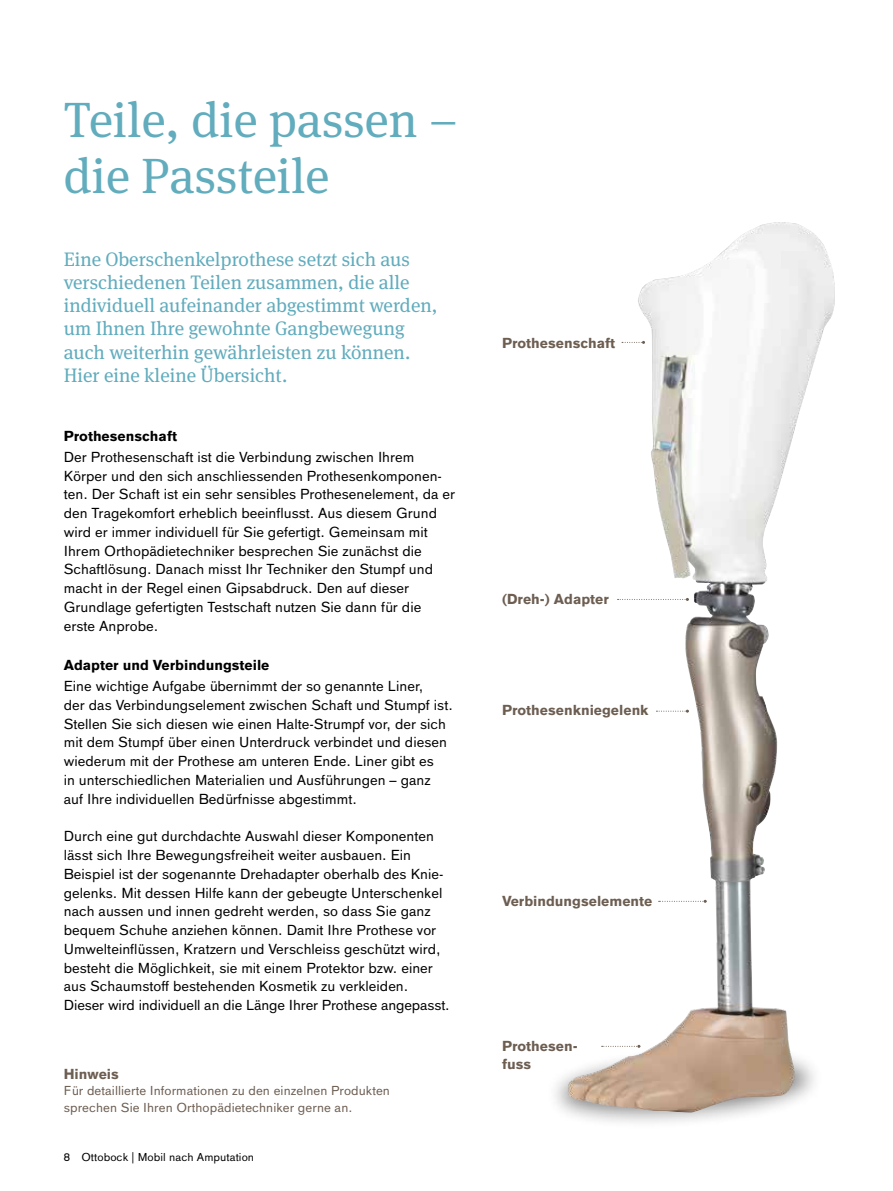
<style>
.page{position:relative;width:893px;height:1191px;background:#fff}
.page>*{position:absolute;margin:0;border:0;box-sizing:border-box;transform-origin:0 0}
.t1{font:49.5px/55.5px "OBO Serif";color:#61acbd}
.t2{font:19.5px/23.2px "OBO Serif";color:#61acbd}
.t3{font:14.25px/18.8px "OBO Sans";color:#000}
.t4{font:700 14.25px/18.8px "OBO Sans";color:#6d5e52}
.t5{font:700 14.25px "OBO Sans";color:#000}
.t6{font:12.75px/16.5px "OBO Sans";letter-spacing:.005em;color:#6d5e52}
.t7{font:11.25px "OBO Sans";letter-spacing:.005em;color:#000}
</style>
<div class="page">
<div style="left:545px;top:1044px;width:279px;height:86px;background:#000;opacity:.5"></div>
<img style="left:567px;top:225px;width:228px;height:887px">
<svg style="left:622px;top:341px;width:23px;height:3px"></svg>
<svg style="left:618px;top:598px;width:71px;height:3px"></svg>
<svg style="left:656px;top:709px;width:33px;height:3px"></svg>
<svg style="left:659px;top:899px;width:48px;height:3px"></svg>
<svg style="left:602px;top:1044px;width:38px;height:3px"></svg>
<h1 class="t1" style="left:64px;top:93px;width:396px">Teile, die passen – die Passteile</h1>
<p class="t2" style="left:64px;top:247px;width:375px">Eine Oberschenkelprothese setzt sich aus verschiedenen Teilen zusammen, die alle individuell aufeinander abgestimmt werden, um Ihnen Ihre gewohnte Gangbewegung auch weiterhin gewährleisten zu können.<br>Hier eine kleine Übersicht.</p>
<p class="t5" style="left:64px;top:428px;width:115px">Prothesenschaft</p>
<p class="t3" style="left:64px;top:447px;width:393px">Der Prothesenschaft ist die Verbindung zwischen Ihrem Körper und den sich anschliessenden Prothesenkomponen&shy;ten. Der Schaft ist ein sehr sensibles Prothesenelement, da er den Tragekomfort erheblich beeinflusst. Aus diesem Grund wird er immer individuell für Sie gefertigt. Gemeinsam mit Ihrem Orthopädietechniker besprechen Sie zunächst die Schaftlösung. Danach misst Ihr Techniker den Stumpf und macht in der Regel einen Gipsabdruck. Den auf dieser Grundlage gefertigten Testschaft nutzen Sie dann für die erste Anprobe.</p>
<p class="t5" style="left:64px;top:657px;width:207px">Adapter und Verbindungsteile</p>
<p class="t3" style="left:64px;top:677px;width:391px">Eine wichtige Aufgabe übernimmt der so genannte Liner,<br>der das Verbindungselement zwischen Schaft und Stumpf ist.<br>Stellen Sie sich diesen wie einen Halte-Strumpf vor, der sich mit dem Stumpf über einen Unterdruck verbindet und diesen wiederum mit der Prothese am unteren Ende. Liner gibt es<br>in unterschiedlichen Materialien und Ausführungen – ganz auf Ihre individuellen Bedürfnisse abgestimmt.</p>
<p class="t3" style="left:64px;top:827px;width:387px">Durch eine gut durchdachte Auswahl dieser Komponenten lässt sich Ihre Bewegungsfreiheit weiter ausbauen. Ein Beispiel ist der sogenannte Drehadapter oberhalb des Knie&shy;gelenks. Mit dessen Hilfe kann der gebeugte Unterschenkel nach aussen und innen gedreht werden, so dass Sie ganz bequem Schuhe anziehen können. Damit Ihre Prothese vor Umwelteinflüssen, Kratzern und Verschleiss geschützt wird, besteht die Möglichkeit, sie mit einem Protektor bzw. einer aus Schaumstoff bestehenden Kosmetik zu verkleiden.<br>Dieser wird individuell an die Länge Ihrer Prothese angepasst.</p>
<p class="t4" style="left:64px;top:1064px;width:57px">Hinweis</p>
<p class="t6" style="left:64px;top:1082px;width:328px">Für detaillierte Informationen zu den einzelnen Produkten sprechen Sie Ihren Orthopädietechniker gerne an.</p>
<p class="t7" style="left:64px;top:1150px;width:192px">8 Ottobock | Mobil nach Amputation</p>
<p class="t4" style="left:502px;top:334px;width:115px">Prothesenschaft</p>
<p class="t4" style="left:502px;top:590px;width:108px">(Dreh-) Adapter</p>
<p class="t4" style="left:502px;top:701px;width:148px">Prothesenkniegelenk</p>
<p class="t4" style="left:502px;top:891px;width:152px">Verbindungselemente</p>
<p class="t4" style="left:502px;top:1036px;width:77px">Prothesen&shy;fuss</p>
</div>
